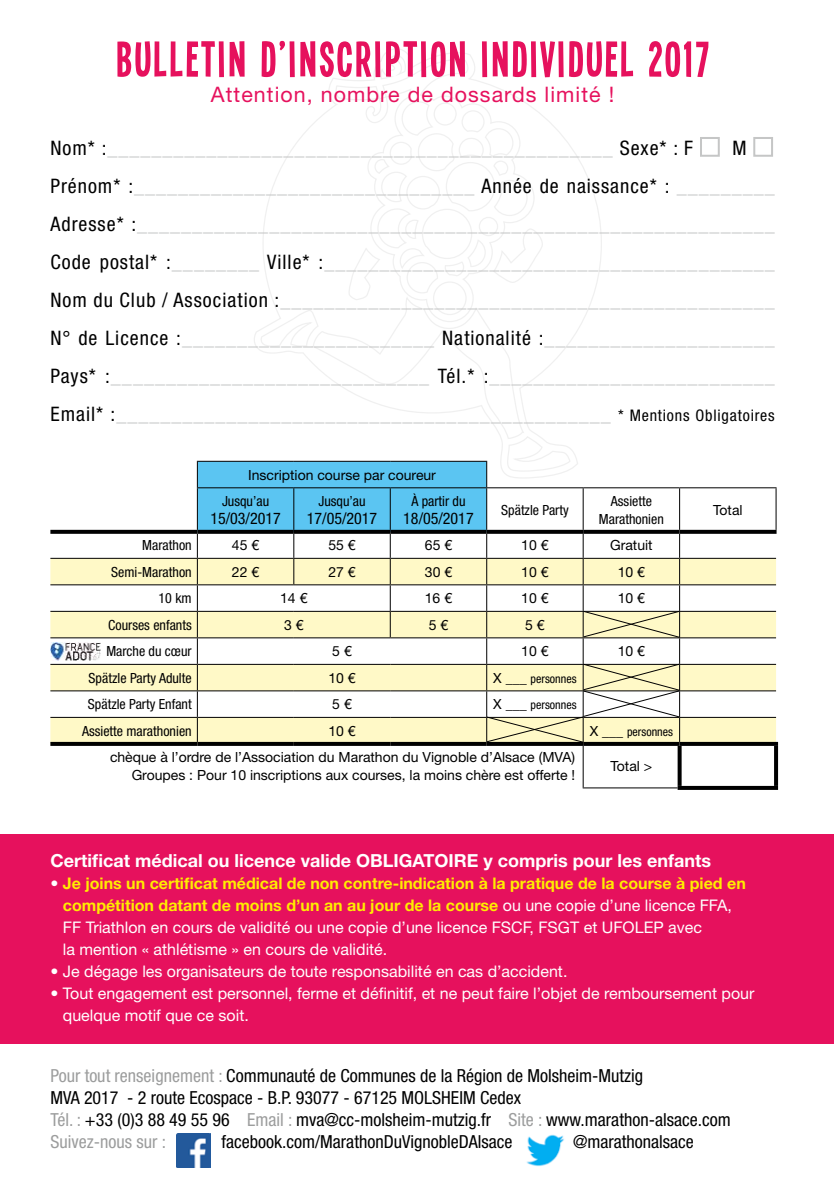
<style>
.page{position:relative;width:834px;height:1191px;background:#fff}
.page>*{position:absolute;margin:0;border:0;box-sizing:border-box;transform-origin:0 0}
.t1{font:54px "Single Sleeve";letter-spacing:.05em;color:#e6115d}
.t2{font:21.4px "Helvetica Neue LT Std";letter-spacing:.05em;color:#e6115d}
.t3{font:condensed 20px/38px "Helvetica Neue LT Std";letter-spacing:.05em;color:#c5c6c6}
.t4{font:condensed 18px/22px "Helvetica Neue LT Std";color:#000}
.t5{font:700 18px "Helvetica Neue LT Std";color:#fff}
.t6{font:16px/22px "Helvetica Neue LT Std";color:#fff}
.t7{font:condensed 16px "Helvetica Neue LT Std";color:#000}
.t8{font:14px/18px "Helvetica Neue LT Std";color:#000;text-align:right}
.t9{font:condensed 14px/18px "Helvetica Neue LT Std";color:#000;text-align:center}
.t10{font:condensed 12px "Helvetica Neue LT Std";color:#000}
.s1{color:#000}
.s2{font-size:16px;color:#000}
.s3{font-stretch:normal;font-size:14px}
.s4{font-weight:700;color:#ffed00}
.s5{color:#9c9d9d}
</style>
<div class="page">
<svg style="left:252px;top:48px;width:350px;height:413px"></svg>
<svg style="left:374px;top:101px;width:154px;height:193px"></svg>
<img style="left:526px;top:1134px;width:38px;height:33px">
<img style="left:176px;top:1133px;width:34px;height:34px">
<div style="left:0;top:834px;width:833px;height:209px;background:#e6115d"></div>
<div style="left:699px;top:137px;width:20px;height:20px;border:2px solid #c5c6c6"></div>
<div style="left:753px;top:137px;width:20px;height:20px;border:2px solid #c5c6c6"></div>
<svg style="left:50px;top:559px;width:726px;height:183px;fill:#fff9c7"></svg>
<hr style="left:775px;top:488px;width:1px;height:42px;background:#000">
<hr style="left:582px;top:746px;width:1px;height:41px;background:#000">
<hr style="left:582px;top:787px;width:95px;height:1px;background:#000">
<svg style="left:50px;top:530px;width:147px;height:4px"></svg>
<svg style="left:681px;top:530px;width:95px;height:4px"></svg>
<svg style="left:50px;top:742px;width:147px;height:4px"></svg>
<svg style="left:197px;top:743px;width:97px;height:3px"></svg>
<svg style="left:294px;top:743px;width:96px;height:3px"></svg>
<svg style="left:390px;top:743px;width:96px;height:3px"></svg>
<svg style="left:486px;top:743px;width:97px;height:3px"></svg>
<svg style="left:583px;top:743px;width:96px;height:3px"></svg>
<hr style="left:50px;top:558px;width:147px;height:1px;background:#000">
<hr style="left:679px;top:558px;width:97px;height:1px;background:#000">
<hr style="left:50px;top:584px;width:147px;height:1px;background:#000">
<hr style="left:679px;top:584px;width:97px;height:1px;background:#000">
<hr style="left:50px;top:611px;width:147px;height:1px;background:#000">
<hr style="left:679px;top:611px;width:97px;height:1px;background:#000">
<hr style="left:50px;top:637px;width:147px;height:1px;background:#000">
<hr style="left:679px;top:637px;width:97px;height:1px;background:#000">
<hr style="left:50px;top:664px;width:147px;height:1px;background:#000">
<hr style="left:679px;top:664px;width:97px;height:1px;background:#000">
<hr style="left:50px;top:690px;width:147px;height:1px;background:#000">
<hr style="left:679px;top:690px;width:97px;height:1px;background:#000">
<hr style="left:50px;top:717px;width:147px;height:1px;background:#000">
<hr style="left:679px;top:717px;width:97px;height:1px;background:#000">
<svg style="left:679px;top:742px;width:99px;height:4px"></svg>
<svg style="left:677px;top:746px;width:4px;height:40px"></svg>
<svg style="left:774px;top:746px;width:4px;height:40px"></svg>
<svg style="left:677px;top:786px;width:101px;height:4px"></svg>
<hr style="left:679px;top:487px;width:97px;height:1px;background:#000">
<img style="left:50px;top:642px;width:51px;height:18px">
<svg style="left:197px;top:461px;width:484px;height:282px"></svg>
<h1 class="t1" style="left:116px;top:28px;width:594px">BULLETIN D’INSCRIPTION INDIVIDUEL 2017</h1>
<p class="t2" style="left:211px;top:81px;width:405px">Attention, nombre de dossards limité !</p>
<p class="t3" style="left:50px;top:128px;width:644px"><span class="s1">Nom* :</span>______________________________________________ <span class="s1">Sexe* : F</span></p>
<p class="t3" style="left:50px;top:128px;width:725px;text-indent:682px"><span class="s1">M Prénom* :</span>_______________________________ <span class="s1">Année de naissance* :</span> _________ <span class="s1">Adresse* :</span>__________________________________________________________ <span class="s1">Code postal* :</span>________ <span class="s1">Ville* :</span>_________________________________________ <span class="s1">Nom du Club / Association :</span>_____________________________________________ <span class="s1">N° de Licence :</span>_______________________ <span class="s1">Nationalité :</span>_____________________ <span class="s1">Pays* :</span>_____________________________ <span class="s1">Tél.* :</span>__________________________ <span class="s1">Email* :</span>_____________________________________________ <span class="s2">* Mentions Obligatoires</span></p>
<p class="t8" style="left:248px;top:465px;width:189px">Inscription course par coureur</p>
<p class="t9" style="left:222px;top:492px;width:49px">Jusqu’au</p>
<p class="t7" style="left:210px;top:509px;width:72px">15/03/2017</p>
<p class="t9" style="left:411px;top:492px;width:56px">À partir du</p>
<p class="t7" style="left:403px;top:509px;width:72px">18/05/2017</p>
<p class="t9" style="left:318px;top:492px;width:49px">Jusqu’au</p>
<p class="t7" style="left:307px;top:509px;width:72px">17/05/2017</p>
<p class="t9" style="left:501px;top:501px;width:69px">Spätzle Party</p>
<p class="t9" style="left:598px;top:492px;width:66px">Assiette<br>Marathonien</p>
<p class="t8" style="left:713px;top:500px;width:31px">Total</p>
<p class="t9" style="left:142px;top:536px;width:51px">Marathon</p>
<p class="t8" style="left:232px;top:536px;width:29px">45 €</p>
<p class="t8" style="left:328px;top:536px;width:29px">55 €</p>
<p class="t8" style="left:425px;top:536px;width:29px">65 €</p>
<p class="t8" style="left:521px;top:536px;width:29px">10 €</p>
<p class="t8" style="left:610px;top:536px;width:44px">Gratuit</p>
<p class="t9" style="left:111px;top:562px;width:82px">Semi-Marathon</p>
<p class="t8" style="left:232px;top:562px;width:29px">22 €</p>
<p class="t8" style="left:328px;top:562px;width:29px">27 €</p>
<p class="t8" style="left:425px;top:562px;width:29px">30 €</p>
<p class="t8" style="left:521px;top:562px;width:29px">10 €</p>
<p class="t8" style="left:617px;top:562px;width:29px">10 €</p>
<p class="t9" style="left:158px;top:589px;width:35px">10 km</p>
<p class="t8" style="left:280px;top:589px;width:29px">14 €</p>
<p class="t8" style="left:425px;top:589px;width:29px">16 €</p>
<p class="t8" style="left:521px;top:589px;width:29px">10 €</p>
<p class="t8" style="left:617px;top:589px;width:29px">10 €</p>
<p class="t9" style="left:108px;top:615px;width:85px">Courses enfants</p>
<p class="t8" style="left:284px;top:615px;width:21px">3 €</p>
<p class="t8" style="left:428px;top:615px;width:21px">5 €</p>
<p class="t8" style="left:525px;top:615px;width:21px">5 €</p>
<p class="t9" style="left:106px;top:642px;width:87px">Marche du cœur</p>
<p class="t8" style="left:332px;top:642px;width:21px">5 €</p>
<p class="t8" style="left:521px;top:642px;width:29px">10 €</p>
<p class="t8" style="left:617px;top:642px;width:29px">10 €</p>
<p class="t9" style="left:89px;top:668px;width:104px">Spätzle Party Adulte</p>
<p class="t8" style="left:328px;top:668px;width:29px">10 €</p>
<p class="t10" style="left:493px;top:671px;width:85px"><span class="s3">X ___</span> personnes</p>
<p class="t9" style="left:88px;top:695px;width:105px">Spätzle Party Enfant</p>
<p class="t8" style="left:332px;top:695px;width:21px">5 €</p>
<p class="t10" style="left:493px;top:698px;width:85px"><span class="s3">X ___</span> personnes</p>
<p class="t9" style="left:82px;top:721px;width:111px">Assiette marathonien</p>
<p class="t8" style="left:328px;top:721px;width:29px">10 €</p>
<p class="t10" style="left:589px;top:724px;width:85px"><span class="s3">X ___</span> personnes</p>
<p class="t8" style="left:110px;top:747px;width:466px">chèque à l’ordre de l’Association du Marathon du Vignoble d’Alsace (MVA)<br>Groupes : Pour 10 inscriptions aux courses, la moins chère est offerte !</p>
<p class="t8" style="left:610px;top:756px;width:43px">Total &gt;</p>
<p class="t5" style="left:50px;top:849px;width:662px">Certificat médical ou licence valide OBLIGATOIRE y compris pour les enfants</p>
<p class="t6" style="left:63px;top:872px;width:684px;text-indent:-12px">• <span class="s4">Je joins un certificat médical de non contre-indication à la pratique de la course à pied en compétition datant de moins d’un an au jour de la course</span> ou une copie d’une licence FFA, FF Triathlon en cours de validité ou une copie d’une licence FSCF, FSGT et UFOLEP avec<br>la mention « athlétisme » en cours de validité.</p>
<p class="t6" style="left:50px;top:960px;width:518px">• Je dégage les organisateurs de toute responsabilité en cas d’accident.</p>
<p class="t6" style="left:63px;top:982px;width:693px;text-indent:-12px">• Tout engagement est personnel, ferme et définitif, et ne peut faire l’objet de remboursement pour quelque motif que ce soit.</p>
<p class="t4" style="left:50px;top:1064px;width:681px"><span class="s5">Pour tout renseignement :</span> Communauté de Communes de la Région de Molsheim-Mutzig<br>MVA 2017 - 2 route Ecospace - B.P. 93077 - 67125 MOLSHEIM Cedex<br><span class="s5">Tél. :</span> +33 (0)3 88 49 55 96 <span class="s5">Email :</span> mva@cc-molsheim-mutzig.fr <span class="s5">Site :</span> www.marathon-alsace.com <span class="s5">Suivez-nous sur :</span></p>
<p class="t4" style="left:221px;top:1130px;width:292px">facebook.com/MarathonDuVignobleDAlsace</p>
<p class="t4" style="left:573px;top:1130px;width:122px">@marathonalsace</p>
</div>
